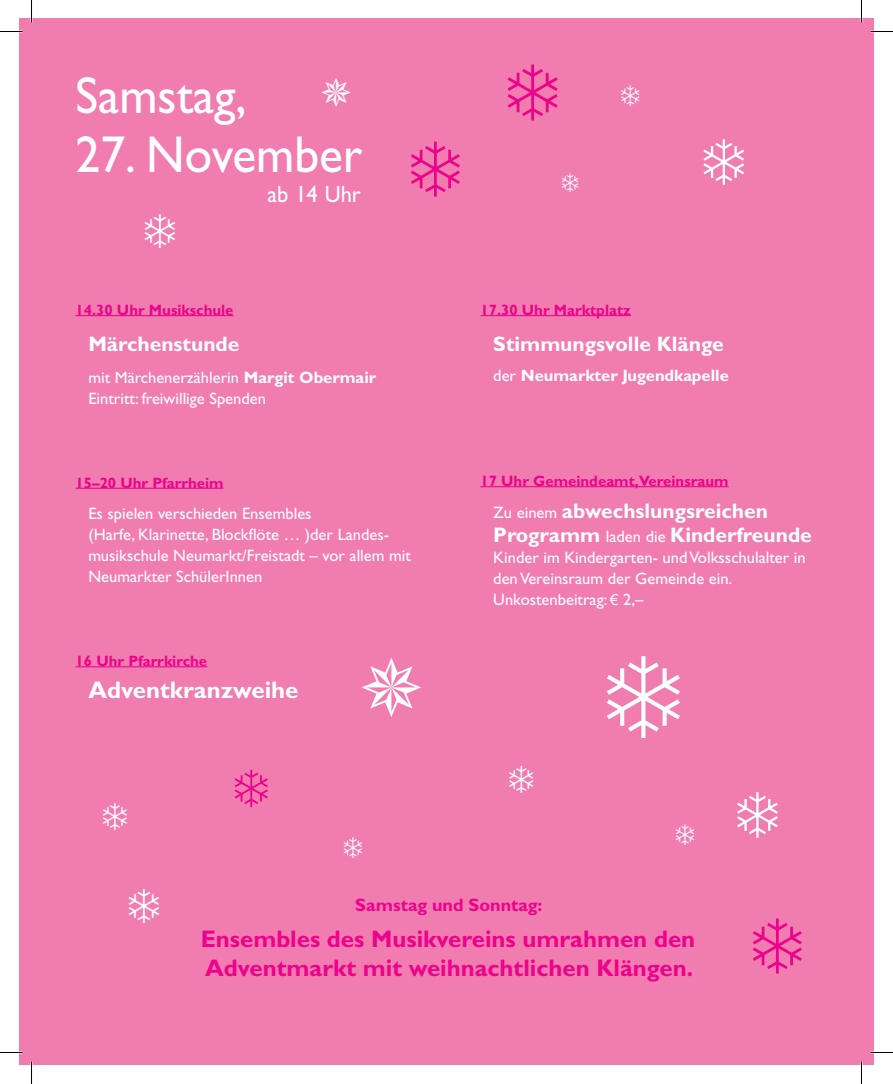
<style>
.page{position:relative;width:893px;height:1084px;background:#fff}
.page>*{position:absolute;margin:0;border:0;box-sizing:border-box;transform-origin:0 0}
.t1{font:52.05px "Gill Sans";color:#fff;scale:.95 1}
.t2{font:700 24px/28.5px "Gill Sans";color:#ed028c}
.t3{font:700 24px "Gill Sans";color:#fff}
.t4{font:23.7px "Gill Sans";color:#fff;scale:.95 1}
.t5{font:700 21px/24px "Gill Sans";color:#fff}
.t6{font:700 18px "Gill Sans";color:#ed028c}
.t7{font:16.5px/21px "Gill Sans";color:#fff}
.t8{font:700 16.5px "Gill Sans";color:#fff}
.t9{font:700 15px "Gill Sans";color:#ed028c}
.s1{font-weight:700}
.s2{font-weight:400}
.s3{font-weight:400;font-size:16.5px}
.s4{font-family:"Arial";font-size:15px}
</style>
<div class="page">
<div style="left:861px;top:19px;width:12px;height:1046px;background:#f17cb0"></div>
<div style="left:19px;top:19px;width:842px;height:1046px;background:#f17cb0"></div>
<hr style="left:76px;top:315px;width:157px;height:1px;background:#ed028c">
<hr style="left:76px;top:487px;width:147px;height:2px;background:#ed028c">
<hr style="left:76px;top:666px;width:131px;height:1px;background:#ed028c">
<hr style="left:480px;top:315px;width:150px;height:1px;background:#ed028c">
<hr style="left:480px;top:486px;width:248px;height:1px;background:#ed028c">
<hr style="left:0;top:1051px;width:22px;height:2px;background:#fff">
<hr style="left:870px;top:1051px;width:22px;height:2px;background:#fff">
<hr style="left:860px;top:0;width:2px;height:23px;background:#fff">
<hr style="left:860px;top:1061px;width:2px;height:22px;background:#fff">
<svg style="left:0;top:31px;width:22px;height:1px"></svg>
<svg style="left:870px;top:31px;width:22px;height:1px"></svg>
<svg style="left:0;top:1052px;width:22px;height:1px"></svg>
<svg style="left:870px;top:1052px;width:22px;height:1px"></svg>
<svg style="left:31px;top:0;width:1px;height:23px"></svg>
<svg style="left:31px;top:1061px;width:1px;height:22px"></svg>
<h1 class="t1" style="left:76px;top:65px;width:181px">Samstag,</h1>
<h1 class="t1" style="left:76px;top:125px;width:303px">27. November</h1>
<h3 class="t4" style="left:267px;top:180px;width:100px">ab 14 Uhr</h3>
<p class="t9" style="left:76px;top:301px;width:159px">14.30 Uhr Musikschule</p>
<p class="t5" style="left:88px;top:332px;width:153px">Märchenstunde</p>
<p class="t7" style="left:88px;top:367px;width:289px">mit Märchenerzählerin <span class="s1">Margit Obermair<br></span>Eintritt: freiwillige Spenden</p>
<p class="t9" style="left:76px;top:474px;width:149px">15–20 Uhr Pfarrheim</p>
<p class="t7" style="left:88px;top:503px;width:324px">Es spielen verschieden Ensembles<br>(Harfe, Klarinette, Blockflöte … )der Landes&shy;musikschule Neumarkt/Freistadt – vor allem mit Neumarkter SchülerInnen</p>
<p class="t9" style="left:76px;top:652px;width:133px">16 Uhr Pfarrkirche</p>
<h2 class="t3" style="left:88px;top:675px;width:211px">Adventkranzweihe</h2>
<p class="t9" style="left:480px;top:301px;width:152px">17.30 Uhr Marktplatz</p>
<p class="t5" style="left:493px;top:332px;width:232px">Stimmungsvolle Klänge</p>
<p class="t8" style="left:493px;top:366px;width:237px"><span class="s2">der</span> Neumarkter Jugendkapelle</p>
<p class="t9" style="left:480px;top:472px;width:249px">17 Uhr Gemeindeamt,Vereinsraum</p>
<p class="t5" style="left:493px;top:498px;width:320px"><span class="s3">Zu einem</span> abwechslungsreichen<br>Programm <span class="s3">laden die</span> Kinderfreunde</p>
<p class="t7" style="left:493px;top:547px;width:314px">Kinder im Kindergarten- und Volksschulalter in den Vereinsraum der Gemeinde ein.<br>Unkostenbeitrag: <span class="s4">€</span> 2,–</p>
<p class="t6" style="left:355px;top:894px;width:188px">Samstag und Sonntag:</p>
<h2 class="t2" style="left:201px;top:924px;width:496px">Ensembles des Musikvereins umrahmen den<br>Adventmarkt mit weihnachtlichen Klängen.</h2>
</div>
